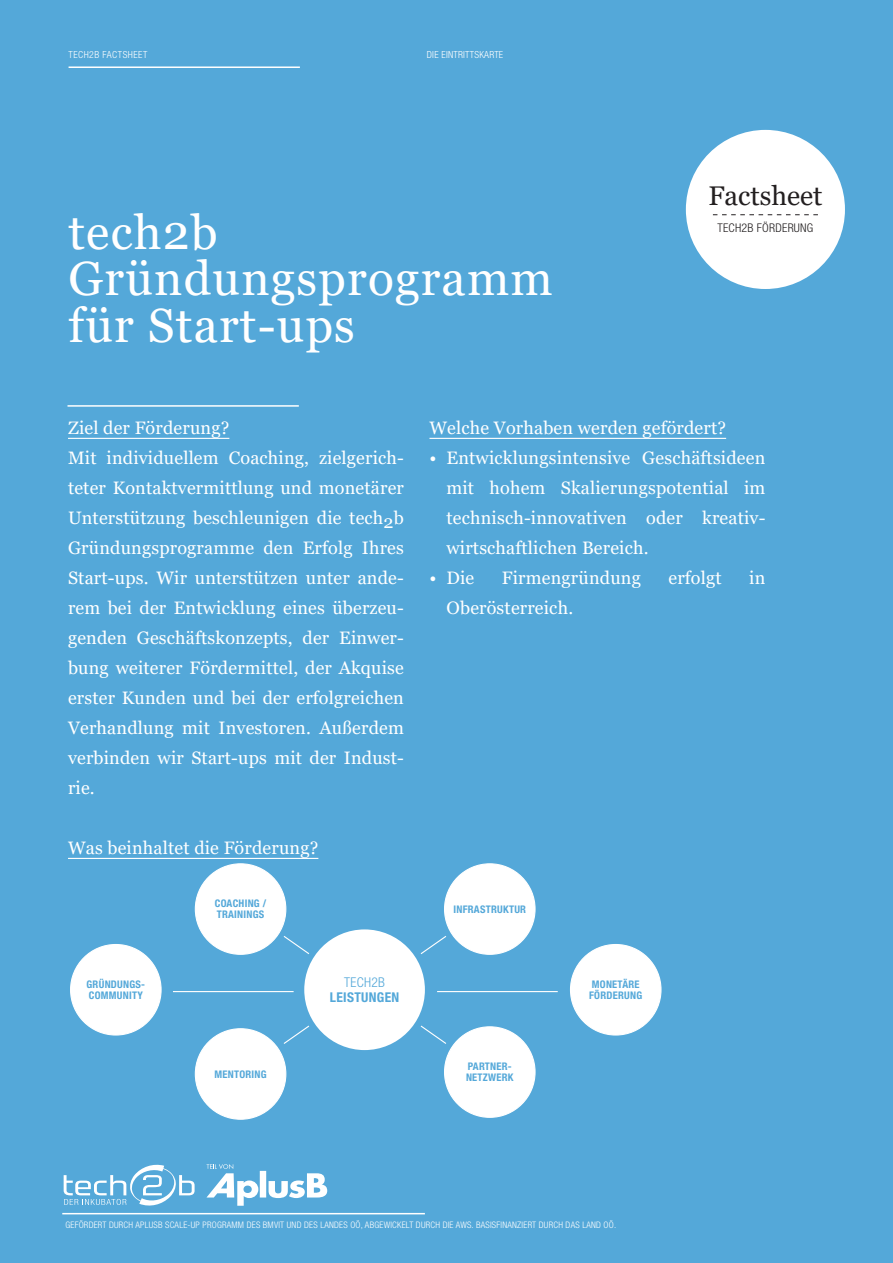
<style>
.page{position:relative;width:893px;height:1263px;background:#54a8d9}
.page>*{position:absolute;margin:0;border:0;box-sizing:border-box;transform-origin:0 0}
.Headline{font:48px/46.5px "Georgia";letter-spacing:.025em;color:#fff}
.t1{font:27px "Georgia";color:#231f20}
.Factsheet_Intro{font:18px/30px "Georgia";letter-spacing:.01em;color:#fff;text-align:justify}
.kopfzeile{font:700 condensed 13.5px "Helvetica Neue LT Std";letter-spacing:.025em;color:#54a8d9}
.kopfzeile-2{font:300 condensed 13.5px "Helvetica Neue LT Std";letter-spacing:.025em;color:#54a8d9}
.t2{font:300 condensed 12px "Helvetica Neue LT Std";letter-spacing:.02em;color:#231f20}
.Leist-Kleiner_Kreis{font:700 condensed 10.5px "Helvetica Neue LT Std";letter-spacing:.025em;color:#54a8d9}
.kopfzeile-3{font:300 condensed 9.75px "Helvetica Neue LT Std";letter-spacing:.025em;color:#fff}
.kopfzeile_Linie{font:300 condensed 9.75px "Helvetica Neue LT Std";letter-spacing:.05em;color:#fff}
.kopfzeile_weiss{font:300 condensed 9px "Helvetica Neue LT Std";letter-spacing:.025em;color:#fff}
</style>
<div class="page">
<hr style="left:69px;top:66px;width:231px;height:2px;background:#fff">
<hr style="left:68px;top:405px;width:231px;height:2px;background:#fff">
<hr style="left:68px;top:438px;width:161px;height:1px;background:#fff">
<hr style="left:68px;top:858px;width:250px;height:1px;background:#fff">
<hr style="left:429px;top:438px;width:297px;height:1px;background:#fff">
<div style="left:686px;top:130px;width:159px;height:159px;background:#fff;border-radius:50%"></div>
<svg style="left:64px;top:1164px;width:131px;height:42px"></svg>
<svg style="left:713px;top:214px;width:105px;height:1px"></svg>
<div style="left:304px;top:929px;width:121px;height:121px;background:#fff;border-radius:50%"></div>
<div style="left:195px;top:864px;width:91px;height:90px;background:#fff;border-radius:50%"></div>
<div style="left:445px;top:864px;width:90px;height:90px;background:#fff;border-radius:50%"></div>
<div style="left:570px;top:944px;width:91px;height:91px;background:#fff;border-radius:50%"></div>
<div style="left:445px;top:1027px;width:90px;height:90px;background:#fff;border-radius:50%"></div>
<div style="left:195px;top:1029px;width:91px;height:90px;background:#fff;border-radius:50%"></div>
<div style="left:71px;top:944px;width:90px;height:91px;background:#fff;border-radius:50%"></div>
<hr style="left:173px;top:991px;width:121px;height:1px;background:#fff">
<hr style="left:437px;top:991px;width:121px;height:1px;background:#fff">
<svg style="left:420px;top:936px;width:27px;height:18px"></svg>
<svg style="left:420px;top:1025px;width:27px;height:19px"></svg>
<svg style="left:283px;top:936px;width:27px;height:18px"></svg>
<svg style="left:283px;top:1025px;width:27px;height:19px"></svg>
<hr style="left:62px;top:1213px;width:363px;height:1px;background:#fff">
<svg style="left:206px;top:1164px;width:121px;height:42px"></svg>
<p class="kopfzeile_Linie" style="left:69px;top:49px;width:80px">TECH2B FACTSHEET</p>
<p class="kopfzeile-3" style="left:427px;top:49px;width:78px">DIE EINTRITTSKARTE</p>
<p class="Headline" style="left:69px;top:210px;width:151px">tech2b</p>
<p class="Headline" style="left:69px;top:257px;width:486px">Gründungsprogramm für Start-ups</p>
<p class="t1" style="left:708px;top:179px;width:116px">Factsheet</p>
<p class="t2" style="left:717px;top:221px;width:97px">TECH2B FÖRDERUNG</p>
<p class="Factsheet_Intro" style="left:68px;top:413px;width:163px">Ziel der Förderung?</p>
<p class="Factsheet_Intro" style="left:68px;top:443px;width:337px">Mit individuellem Coaching, zielgerich&shy;teter Kontaktvermittlung und monetärer Unterstützung beschleunigen die tech2b Gründungsprogramme den Erfolg Ihres Start-ups. Wir unterstützen unter ande&shy;rem bei der Entwicklung eines überzeu&shy;genden Geschäftskonzepts, der Einwer&shy;bung weiterer Fördermittel, der Akquise erster Kunden und bei der erfolgreichen Verhandlung mit Investoren. Außerdem verbinden wir Start-ups mit der Indust&shy;rie.</p>
<p class="Factsheet_Intro" style="left:429px;top:413px;width:298px">Welche Vorhaben werden gefördert?</p>
<p class="Factsheet_Intro" style="left:446px;top:443px;width:320px;text-indent:-17px">• Entwicklungsintensive Geschäftsideen mit hohem Skalierungspotential im technisch-innovativen oder kreativ&shy;wirtschaftlichen Bereich.</p>
<p class="Factsheet_Intro" style="left:429px;top:563px;width:46px">• Die</p>
<p class="Factsheet_Intro" style="left:502px;top:563px;width:140px">Firmengründung</p>
<p class="Factsheet_Intro" style="left:668px;top:563px;width:55px">erfolgt</p>
<p class="Factsheet_Intro" style="left:749px;top:563px;width:18px">in</p>
<p class="Factsheet_Intro" style="left:446px;top:593px;width:128px">Oberösterreich.</p>
<p class="Factsheet_Intro" style="left:68px;top:833px;width:252px">Was beinhaltet die Förderung?</p>
<p class="Leist-Kleiner_Kreis" style="left:215px;top:897px;width:53px">COACHING /</p>
<p class="Leist-Kleiner_Kreis" style="left:217px;top:908px;width:49px">TRAININGS</p>
<p class="Leist-Kleiner_Kreis" style="left:453px;top:903px;width:74px">INFRASTRUKTUR</p>
<p class="Leist-Kleiner_Kreis" style="left:86px;top:978px;width:60px">GRÜNDUNGS-</p>
<p class="Leist-Kleiner_Kreis" style="left:89px;top:989px;width:56px">COMMUNITY</p>
<p class="kopfzeile-2" style="left:344px;top:974px;width:42px">TECH2B</p>
<p class="kopfzeile" style="left:330px;top:989px;width:71px">LEISTUNGEN</p>
<p class="Leist-Kleiner_Kreis" style="left:592px;top:978px;width:49px">MONETÄRE</p>
<p class="Leist-Kleiner_Kreis" style="left:589px;top:989px;width:55px">FÖRDERUNG</p>
<p class="Leist-Kleiner_Kreis" style="left:468px;top:1060px;width:46px">PARTNER-</p>
<p class="Leist-Kleiner_Kreis" style="left:214px;top:1068px;width:54px">MENTORING</p>
<p class="Leist-Kleiner_Kreis" style="left:466px;top:1071px;width:49px">NETZWERK</p>
<p class="kopfzeile_weiss" style="left:65px;top:1219px;width:552px">GEFÖRDERT DURCH APLUSB SCALE-UP PROGRAMM DES BMVIT UND DES LANDES OÖ, ABGEWICKELT DURCH DIE AWS. BASISFINANZIERT DURCH DAS LAND OÖ.</p>
</div>
